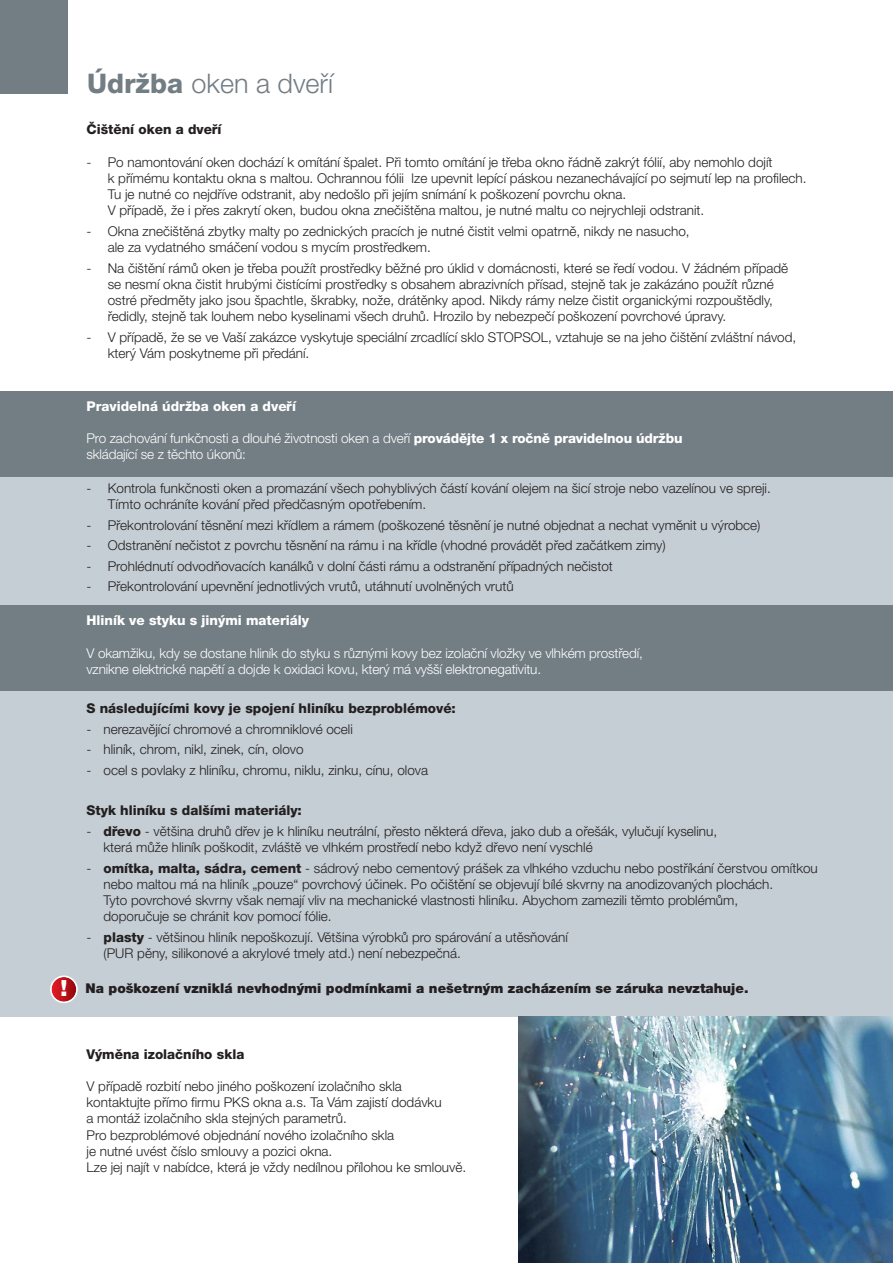
<style>
.page{position:relative;width:893px;height:1263px;background:#fff}
.page>*{position:absolute;margin:0;border:0;box-sizing:border-box;transform-origin:0 0}
.t1{font:300 27px "Helvetica Neue CE";color:#727d84}
.t2{font:900 22.35px "Helvetica Neue CE";color:#fff}
.t3{font:300 13.5px/16.2px "Helvetica Neue CE";color:#231f20}
.t4{font:300 13.5px/16.2px "Helvetica Neue CE";letter-spacing:-.01em;color:#fff}
.t5{font:800 13.5px "Helvetica Neue CE";color:#231f20}
.t6{font:900 13.5px "Helvetica Neue CE";color:#231f20}
.t7{font:800 13.5px "Helvetica Neue CE";color:#fff}
.s1{font-weight:800}
</style>
<div class="page">
<div style="left:0;top:404px;width:893px;height:612px;background:#c4ced4"></div>
<div style="left:0;top:391px;width:893px;height:85px;background:#727d84"></div>
<div style="left:0;top:605px;width:893px;height:85px;background:#727d84"></div>
<div style="left:0;top:0;width:68px;height:94px;background:#727d84"></div>
<img style="left:518px;top:1016px;width:375px;height:247px">
<svg style="left:50px;top:975px;width:28px;height:28px"></svg>
<h2 class="t2" style="left:60px;top:980px;width:9px">!</h2>
<h1 class="t1" style="left:87px;top:74px;width:248px"><span class="s1">Údržba</span> oken a dveří</h1>
<p class="t5" style="left:87px;top:125px;width:136px">Čištění oken a dveří</p>
<p class="t3" style="left:108px;top:155px;width:700px;text-indent:-21px">- Po namontování oken dochází k omítání špalet. Při tomto omítání je třeba okno řádně zakrýt fólií, aby nemohlo dojít<br>k přímému kontaktu okna s maltou. Ochrannou fólii lze upevnit lepící páskou nezanechávající po sejmutí lep na profilech.<br>Tu je nutné co nejdříve odstranit, aby nedošlo při jejím snímání k poškození povrchu okna.<br>V případě, že i přes zakrytí oken, budou okna znečištěna maltou, je nutné maltu co nejrychleji odstranit.</p>
<p class="t3" style="left:108px;top:224px;width:583px;text-indent:-21px">- Okna znečištěná zbytky malty po zednických pracích je nutné čistit velmi opatrně, nikdy ne nasucho, ale za vydatného smáčení vodou s mycím prostředkem.</p>
<p class="t3" style="left:108px;top:261px;width:682px;text-indent:-21px">- Na čištění rámů oken je třeba použít prostředky běžné pro úklid v domácnosti, které se ředí vodou. V žádném případě se nesmí okna čistit hrubými čistícími prostředky s obsahem abrazivních přísad, stejně tak je zakázáno použít různé ostré předměty jako jsou špachtle, škrabky, nože, drátěnky apod. Nikdy rámy nelze čistit organickými rozpouštědly, ředidly, stejně tak louhem nebo kyselinami všech druhů. Hrozilo by nebezpečí poškození povrchové úpravy.</p>
<p class="t3" style="left:108px;top:330px;width:690px;text-indent:-21px">- V případě, že se ve Vaší zakázce vyskytuje speciální zrcadlící sklo STOPSOL, vztahuje se na jeho čištění zvláštní návod, který Vám poskytneme při předání.</p>
<p class="t7" style="left:87px;top:401px;width:211px">Pravidelná údržba oken a dveří</p>
<p class="t4" style="left:87px;top:432px;width:597px">Pro zachování funkčnosti a dlouhé životnosti oken a dveří <span class="s1">provádějte 1 x ročně pravidelnou údržbu </span>skládající se z těchto úkonů:</p>
<p class="t3" style="left:108px;top:482px;width:664px;text-indent:-21px">- Kontrola funkčnosti oken a promazání všech pohyblivých částí kování olejem na šicí stroje nebo vazelínou ve spreji.<br>Tímto ochráníte kování před předčasným opotřebením.</p>
<p class="t3" style="left:87px;top:518px;width:675px">- Překontrolování těsnění mezi křídlem a rámem (poškozené těsnění je nutné objednat a nechat vyměnit u výrobce)</p>
<p class="t3" style="left:87px;top:539px;width:581px">- Odstranění nečistot z povrchu těsnění na rámu i na křídle (vhodné provádět před začátkem zimy)</p>
<p class="t3" style="left:87px;top:559px;width:528px">- Prohlédnutí odvodňovacích kanálků v dolní části rámu a odstranění případných nečistot</p>
<p class="t3" style="left:87px;top:580px;width:429px">- Překontrolování upevnění jednotlivých vrutů, utáhnutí uvolněných vrutů</p>
<p class="t7" style="left:87px;top:616px;width:224px">Hliník ve styku s jinými materiály</p>
<p class="t4" style="left:87px;top:646px;width:558px">V okamžiku, kdy se dostane hliník do styku s různými kovy bez izolační vložky ve vlhkém prostředí, vznikne elektrické napětí a dojde k oxidaci kovu, který má vyšší elektronegativitu.</p>
<p class="t5" style="left:87px;top:703px;width:371px">S následujícími kovy je spojení hliníku bezproblémové:</p>
<p class="t3" style="left:87px;top:722px;width:268px">- nerezavějící chromové a chromniklové oceli</p>
<p class="t3" style="left:87px;top:742px;width:219px">- hliník, chrom, nikl, zinek, cín, olovo</p>
<p class="t3" style="left:87px;top:763px;width:343px">- ocel s povlaky z hliníku, chromu, niklu, zinku, cínu, olova</p>
<p class="t5" style="left:87px;top:806px;width:217px">Styk hliníku s dalšími materiály:</p>
<p class="t3" style="left:104px;top:824px;width:615px;text-indent:-17px">- <span class="s1">dřevo</span> - většina druhů dřev je k hliníku neutrální, přesto některá dřeva, jako dub a ořešák, vylučují kyselinu, která může hliník poškodit, zvláště ve vlhkém prostředí nebo když dřevo není vyschlé</p>
<p class="t3" style="left:104px;top:861px;width:716px;text-indent:-17px">- <span class="s1">omítka, malta, sádra, cement</span> - sádrový nebo cementový prášek za vlhkého vzduchu nebo postříkání čerstvou omítkou nebo maltou má na hliník „pouze“ povrchový účinek. Po očištění se objevují bílé skvrny na anodizovaných plochách.<br>Tyto povrchové skvrny však nemají vliv na mechanické vlastnosti hliníku. Abychom zamezili těmto problémům,<br>doporučuje se chránit kov pomocí fólie.</p>
<p class="t3" style="left:104px;top:930px;width:466px;text-indent:-17px">- <span class="s1">plasty</span> - většinou hliník nepoškozují. Většina výrobků pro spárování a utěsňování (PUR pěny, silikonové a akrylové tmely atd.) není nebezpečná.</p>
<p class="t6" style="left:86px;top:983px;width:664px">Na poškození vzniklá nevhodnými podmínkami a nešetrným zacházením se záruka nevztahuje.</p>
<p class="t5" style="left:87px;top:1049px;width:159px">Výměna izolačního skla</p>
<p class="t3" style="left:87px;top:1079px;width:381px">V případě rozbití nebo jiného poškození izolačního skla kontaktujte přímo firmu PKS okna a.s. Ta Vám zajistí dodávku<br>a montáž izolačního skla stejných parametrů.<br>Pro bezproblémové objednání nového izolačního skla<br>je nutné uvést číslo smlouvy a pozici okna.<br>Lze jej najít v nabídce, která je vždy nedílnou přílohou ke smlouvě.</p>
</div>
